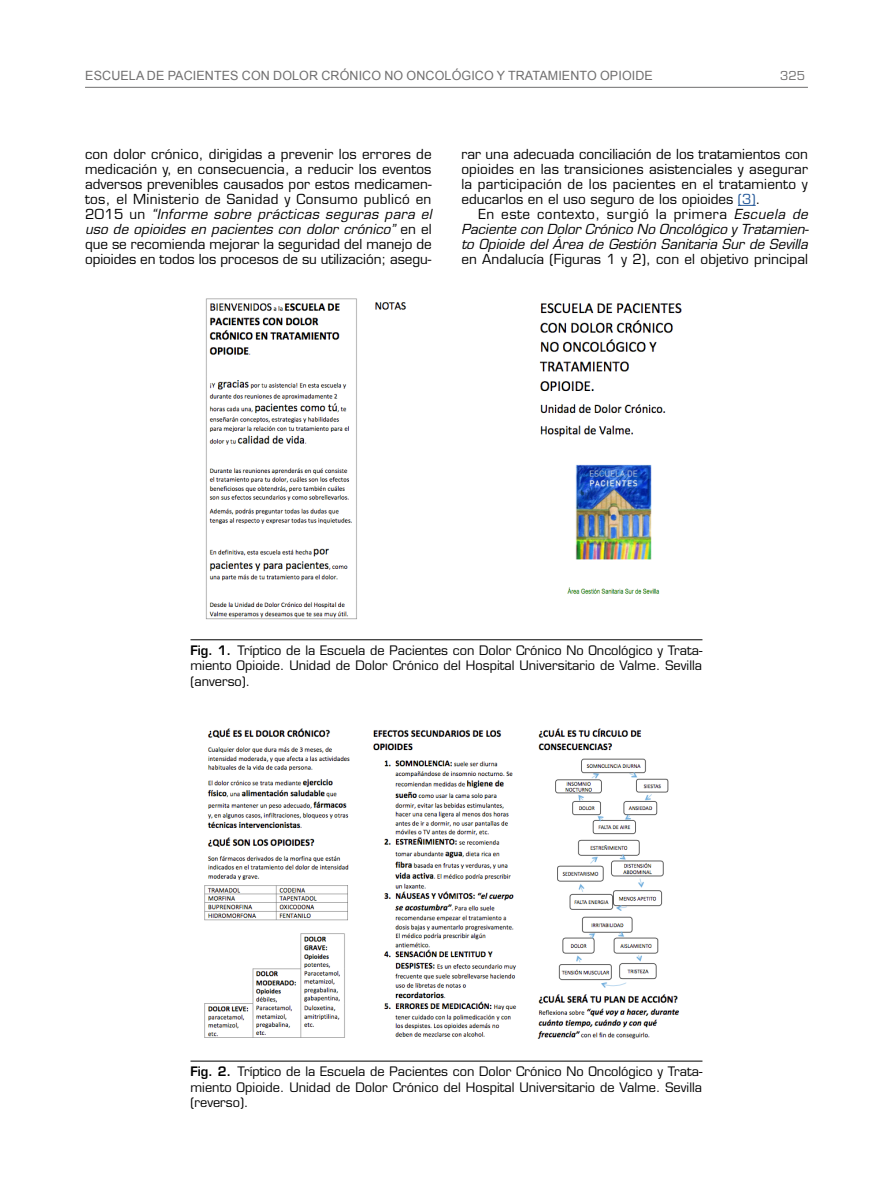
<style>
.page{position:relative;width:893px;height:1191px;background:#fff}
.page>*{position:absolute;margin:0;border:0;box-sizing:border-box;transform-origin:0 0}
.t1{font:13.5px/15px "Eurostile LT Std";color:#000;text-align:justify}
.t2{font:italic 13.5px/15px "Eurostile LT Std";color:#000;text-align:justify}
.t3{font:12.75px/15.3px "Eurostile LT Std";letter-spacing:.005em;color:#000;text-align:justify}
.t4{font:12.75px "Arial";letter-spacing:.01em;color:#706f6f}
.t5{font:12px "Eurostile LT Std";color:#706f6f}
.s1{font-style:italic}
.s2{color:#275b9b}
.s3{font-style:normal}
.s4{font-weight:600}
</style>
<div class="page">
<hr style="left:85px;top:87px;width:723px;height:1px;background:#706f6f">
<svg style="left:738px;top:205px;width:18px;height:1px"></svg>
<hr style="left:190px;top:639px;width:512px;height:1px;background:#000">
<img style="left:205px;top:298px;width:477px;height:322px">
<img style="left:204px;top:728px;width:475px;height:311px">
<hr style="left:190px;top:1060px;width:512px;height:1px;background:#000">
<p class="t4" style="left:85px;top:67px;width:569px">ESCUELA DE PACIENTES CON DOLOR CRÓNICO NO ONCOLÓGICO Y TRATAMIENTO OPIOIDE</p>
<p class="t5" style="left:780px;top:68px;width:26px">325</p>
<p class="t1" style="left:85px;top:147px;width:348px">con dolor crónico, dirigidas a prevenir los errores de medicación y, en consecuencia, a reducir los eventos adversos prevenibles causados por estos medicamen&shy;tos, el Ministerio de Sanidad y Consumo publicó en 2015 un <span class="s1">“Informe sobre prácticas seguras para el uso de opioides en pacientes con dolor crónico”</span> en el que se recomienda mejorar la seguridad del manejo de opioides en todos los procesos de su utilización; asegu-</p>
<p class="t1" style="left:461px;top:147px;width:348px">rar una adecuada conciliación de los tratamientos con opioides en las transiciones asistenciales y asegurar la participación de los pacientes en el tratamiento y educarlos en el uso seguro de los opioides <span class="s2">(3)</span>.</p>
<p class="t2" style="left:461px;top:207px;width:349px;text-indent:17px"><span class="s3">En este contexto, surgió la primera</span> Escuela de Paciente con Dolor Crónico No Oncológico y Tratamien&shy;to Opioide del Área de Gestión Sanitaria Sur de Sevilla</p>
<p class="t1" style="left:461px;top:252px;width:348px">en Andalucía (Figuras 1 y 2), con el objetivo principal</p>
<p class="t3" style="left:190px;top:643px;width:513px"><span class="s4">Fig. 1.</span> Tríptico de la Escuela de Pacientes con Dolor Crónico No Oncológico y Trata&shy;miento Opioide. Unidad de Dolor Crónico del Hospital Universitario de Valme. Sevilla (anverso).</p>
<p class="t3" style="left:190px;top:1064px;width:513px"><span class="s4">Fig. 2.</span> Tríptico de la Escuela de Pacientes con Dolor Crónico No Oncológico y Trata&shy;miento Opioide. Unidad de Dolor Crónico del Hospital Universitario de Valme. Sevilla (reverso).</p>
</div>
